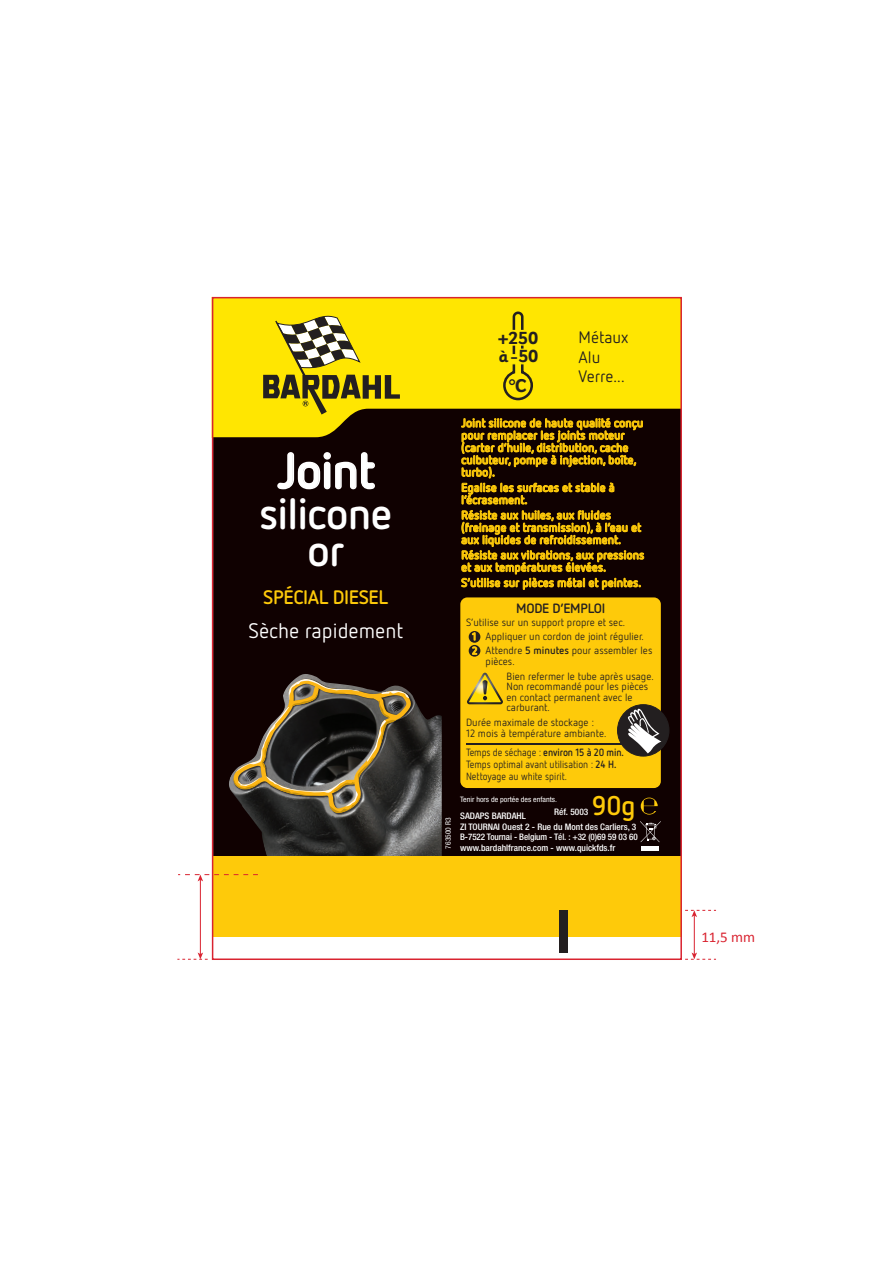
<style>
.page{position:relative;width:893px;height:1263px;background:#fff}
.page>*{position:absolute;margin:0;border:0;box-sizing:border-box;transform-origin:0 0}
.t1{font:700 49.5px "Netto OT";letter-spacing:-.02em;color:#fff}
.t2{font:700 43.5px/37.5px "Netto OT";letter-spacing:-.02em;color:#fff;text-align:center}
.t3{font:700 27px "Netto OT";color:#feca0a}
.t4{font:21px "Netto OT";color:#fff}
.t5{font:700 19.5px "Netto OT";letter-spacing:-.025em;color:#feca0a}
.t6{font:700 18.3px "Sassoon Infant";color:#231f20}
.t7{font:700 17.4px/18.3px "Sassoon Infant";color:#231f20}
.t8{font:16.5px/19.5px "Netto OT";color:#231f20}
.t9{font:15px "Calibri";color:#d92330}
.t10{font:700 13.5px "Netto OT";letter-spacing:-.02em;color:#231f20}
.t11{font:700 12px/12.3px "Netto OT";color:#feca0a}
.t12{font:10.5px/10.5px "Netto OT";color:#231f20}
.t13{font:10.5px/12px "Netto OT";color:#231f20;scale:.91 1}
.t14{font:500 condensed 9px/10.5px "Helvetica Neue";color:#fff;scale:1.04 1}
.t15{font:condensed 7.5px "Helvetica Neue";color:#fff;scale:1.06 1}
.t16{font:condensed 7.5px "Helvetica Neue";color:#fff}
.s1{font-weight:700;color:#feca0a}
.s2{font-weight:700}
</style>
<div class="page">
<div style="left:212px;top:297px;width:469px;height:140px;background:#ffe601"></div>
<svg style="left:263px;top:315px;width:137px;height:94px"></svg>
<div style="left:215px;top:409px;width:464px;height:447px;background:#100101"></div>
<svg style="left:277px;top:451px;width:99px;height:39px;background:#3f3333"></svg>
<img style="left:224px;top:674px;width:218px;height:182px">
<svg style="left:232px;top:679px;width:182px;height:135px;background:#473d2d"></svg>
<div style="left:212px;top:856px;width:469px;height:81px;background:#feca0a"></div>
<svg style="left:641px;top:797px;width:17px;height:18px"></svg>
<svg style="left:461px;top:418px;width:182px;height:86px;background:#553c03"></svg>
<svg style="left:461px;top:510px;width:183px;height:80px;background:#593f03"></svg>
<div style="left:460px;top:597px;width:201px;height:191px;background:#feca0a;border-radius:7px"></div>
<svg style="left:469px;top:631px;width:11px;height:12px"></svg>
<svg style="left:469px;top:645px;width:11px;height:12px"></svg>
<hr style="left:466px;top:743px;width:188px;height:1px;background:#231f20">
<svg style="left:467px;top:673px;width:36px;height:31px"></svg>
<div style="left:617px;top:705px;width:52px;height:51px;background:#231f20;border-radius:50%"></div>
<div style="left:617px;top:704px;width:52px;height:52px;border:1px solid #231f20;border-radius:50%"></div>
<svg style="left:627px;top:707px;width:34px;height:46px"></svg>
<svg style="left:472px;top:632px;width:3px;height:9px"></svg>
<svg style="left:472px;top:647px;width:5px;height:8px"></svg>
<svg style="left:503px;top:311px;width:30px;height:90px"></svg>
<svg style="left:640px;top:821px;width:21px;height:21px"></svg>
<div style="left:642px;top:846px;width:17px;height:5px;background:#fff"></div>
<div style="left:559px;top:910px;width:8px;height:43px;background:#231f20"></div>
<hr style="left:694px;top:915px;width:1px;height:39px;background:#d92330">
<hr style="left:200px;top:879px;width:1px;height:75px;background:#d92330">
<svg style="left:685px;top:910px;width:31px;height:7px"></svg>
<svg style="left:685px;top:952px;width:31px;height:8px"></svg>
<svg style="left:178px;top:874px;width:80px;height:7px"></svg>
<svg style="left:177px;top:952px;width:31px;height:8px"></svg>
<div style="left:212px;top:297px;width:470px;height:663px;border:2px solid #d92330"></div>
<h1 class="t1" style="left:277px;top:439px;width:100px">Joint</h1>
<h2 class="t2" style="left:259px;top:493px;width:135px">silicone or</h2>
<h3 class="t5" style="left:263px;top:584px;width:127px">SPÉCIAL DIESEL</h3>
<h3 class="t4" style="left:248px;top:618px;width:156px">Sèche rapidement</h3>
<h3 class="t7" style="left:498px;top:329px;width:41px">+250 à-50</h3>
<h3 class="t8" style="left:578px;top:327px;width:51px">Métaux<br>Alu<br>Verre...</h3>
<h3 class="t6" style="left:509px;top:375px;width:19px">°C</h3>
<p class="t16" style="left:444px;top:848px;width:32px;rotate:-90deg">763500 R3</p>
<p class="t11" style="left:461px;top:416px;width:184px">Joint silicone de haute qualité conçu pour remplacer les joints moteur (carter d’huile, distribution, cache culbuteur, pompe à injection, boîte, turbo).</p>
<p class="t11" style="left:461px;top:481px;width:155px">Egalise les surfaces et stable à l’écrasement.</p>
<p class="t11" style="left:461px;top:509px;width:182px">Résiste aux huiles, aux fluides (freinage et transmission), à l’eau et aux liquides de refroidissement.</p>
<p class="t11" style="left:461px;top:548px;width:185px">Résiste aux vibrations, aux pressions et aux températures élevées.</p>
<p class="t11" style="left:461px;top:576px;width:182px">S’utilise sur pièces métal et peintes.</p>
<p class="t10" style="left:516px;top:600px;width:91px">MODE D’EMPLOI</p>
<p class="t12" style="left:472px;top:615px;width:182px;line-height:14.2px;text-indent:-6px">S’utilise sur un support propre et sec.<br><span class="s1">1</span> Appliquer un cordon de joint régulier.<br><span class="s1">2</span> Attendre <span class="s2">5 minutes</span> pour assembler les</p>
<p class="t12" style="left:506px;top:653px;width:149px;line-height:15px;text-indent:-21px">pièces.<br>Bien refermer le tube après usage.</p>
<p class="t12" style="left:506px;top:681px;width:143px">Non recommandé pour les pièces en contact permanent avec le carburant.</p>
<p class="t12" style="left:466px;top:717px;width:142px">Durée maximale de stockage :<br>12 mois à température ambiante.</p>
<p class="t13" style="left:466px;top:746px;width:175px">Temps de séchage : <span class="s2">environ 15 à 20 min.<br></span>Temps optimal avant utilisation : <span class="s2">24 H.<br></span>Nettoyage au white spirit.</p>
<h3 class="t3" style="left:592px;top:788px;width:45px">90g</h3>
<p class="t15" style="left:460px;top:795px;width:93px">Tenir hors de portée des enfants.</p>
<p class="t14" style="left:554px;top:806px;width:34px">Réf. 5003</p>
<p class="t14" style="left:460px;top:810px;width:172px">SADAPS BARDAHL<br>ZI TOURNAI Ouest 2 - Rue du Mont des Carliers, 3<br>B-7522 Tournai - Belgium - Tél. : +32 (0)69 59 03 60 www.bardahlfrance.com - www.quickfds.fr</p>
<p class="t9" style="left:701px;top:927px;width:55px">11,5 mm</p>
</div>
